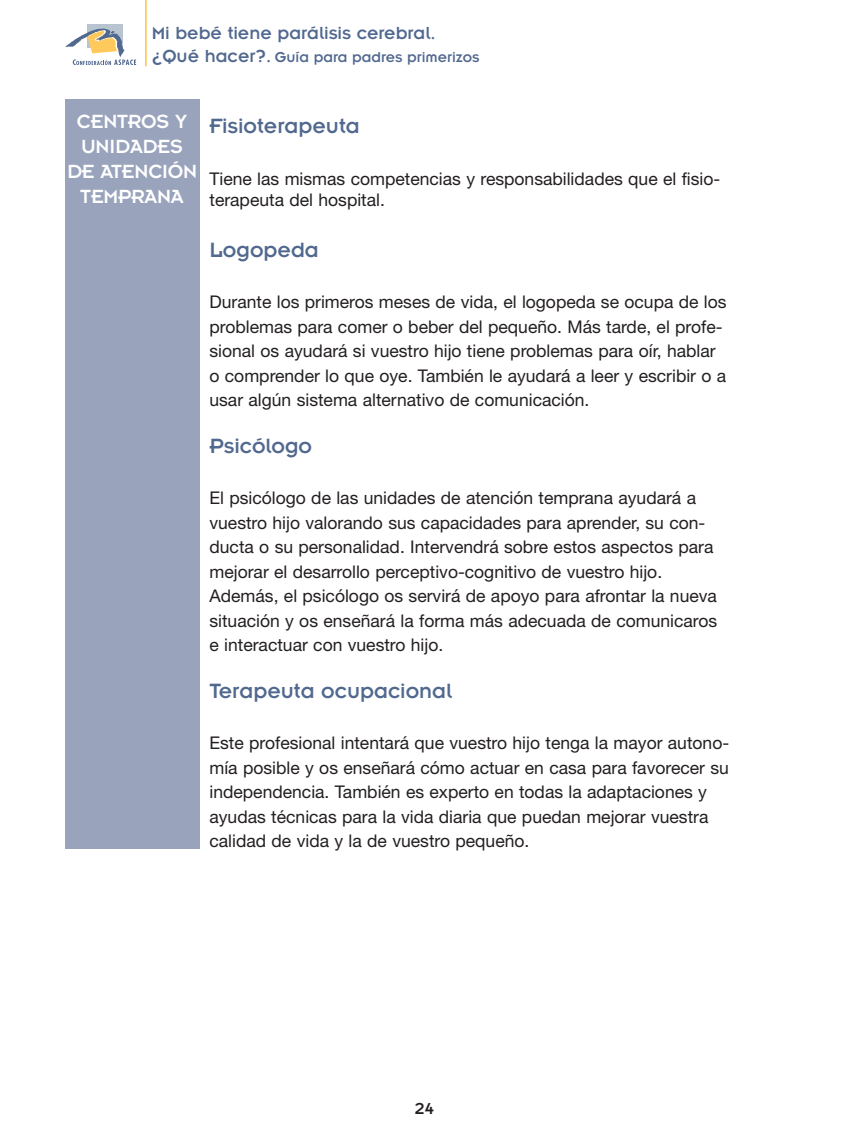
<style>
.page{position:relative;width:844px;height:1141px;background:#fff}
.page>*{position:absolute;margin:0;border:0;box-sizing:border-box;transform-origin:0 0}
.t1{font:22.75px "Insignia";color:#51688f}
.t2{font:21px/25.2px "Insignia";letter-spacing:-.01em;color:#fff;text-align:center}
.t3{font:19.25px "Insignia";color:#51688f}
.t4{font:17.5px/24.5px "Helvetica Neue";color:#231f20}
.t5{font:17.5px "Insignia";color:#231f20}
.t6{font:15.75px "Insignia";color:#51688f}
.s1{font-size:19.25px}
</style>
<div class="page">
<div style="left:87px;top:24px;width:35px;height:24px;background:#b8c5d0"></div>
<svg style="left:66px;top:29px;width:70px;height:36px"></svg>
<hr style="left:145px;top:0;width:2px;height:66px;background:#ffca5b">
<div style="left:66px;top:99px;width:133px;height:749px;background:#99a3bc"></div>
<p class="t3" style="left:152px;top:26px;width:285px">Mi bebé tiene parálisis cerebral.</p>
<p class="t6" style="left:152px;top:53px;width:329px"><span class="s1">¿Qué hacer?.</span> Guía para padres primerizos</p>
<p class="t2" style="left:67px;top:110px;width:131px">CENTROS Y<br>UNIDADES<br>DE ATENCIÓN<br>TEMPRANA</p>
<h1 class="t1" style="left:209px;top:119px;width:152px">Fisioterapeuta</h1>
<p class="t4" style="left:209px;top:169px;width:512px;line-height:21px">Tiene las mismas competencias y responsabilidades que el fisio&shy;terapeuta del hospital.</p>
<h1 class="t1" style="left:209px;top:243px;width:111px">Logopeda</h1>
<p class="t4" style="left:209px;top:291px;width:518px">Durante los primeros meses de vida, el logopeda se ocupa de los problemas para comer o beber del pequeño. Más tarde, el profe&shy;sional os ayudará si vuestro hijo tiene problemas para oír, hablar o comprender lo que oye. También le ayudará a leer y escribir o a usar algún sistema alternativo de comunicación.</p>
<h1 class="t1" style="left:209px;top:439px;width:104px">Psicólogo</h1>
<p class="t4" style="left:209px;top:487px;width:509px">El psicólogo de las unidades de atención temprana ayudará a vuestro hijo valorando sus capacidades para aprender, su con&shy;ducta o su personalidad. Intervendrá sobre estos aspectos para mejorar el desarrollo perceptivo-cognitivo de vuestro hijo.<br>Además, el psicólogo os servirá de apoyo para afrontar la nueva situación y os enseñará la forma más adecuada de comunicaros e interactuar con vuestro hijo.</p>
<h1 class="t1" style="left:209px;top:684px;width:244px">Terapeuta ocupacional</h1>
<p class="t4" style="left:209px;top:732px;width:521px">Este profesional intentará que vuestro hijo tenga la mayor autono&shy;mía posible y os enseñará cómo actuar en casa para favorecer su independencia. También es experto en todas la adaptaciones y ayudas técnicas para la vida diaria que puedan mejorar vuestra calidad de vida y la de vuestro pequeño.</p>
<p class="t5" style="left:415px;top:1103px;width:20px">24</p>
</div>
